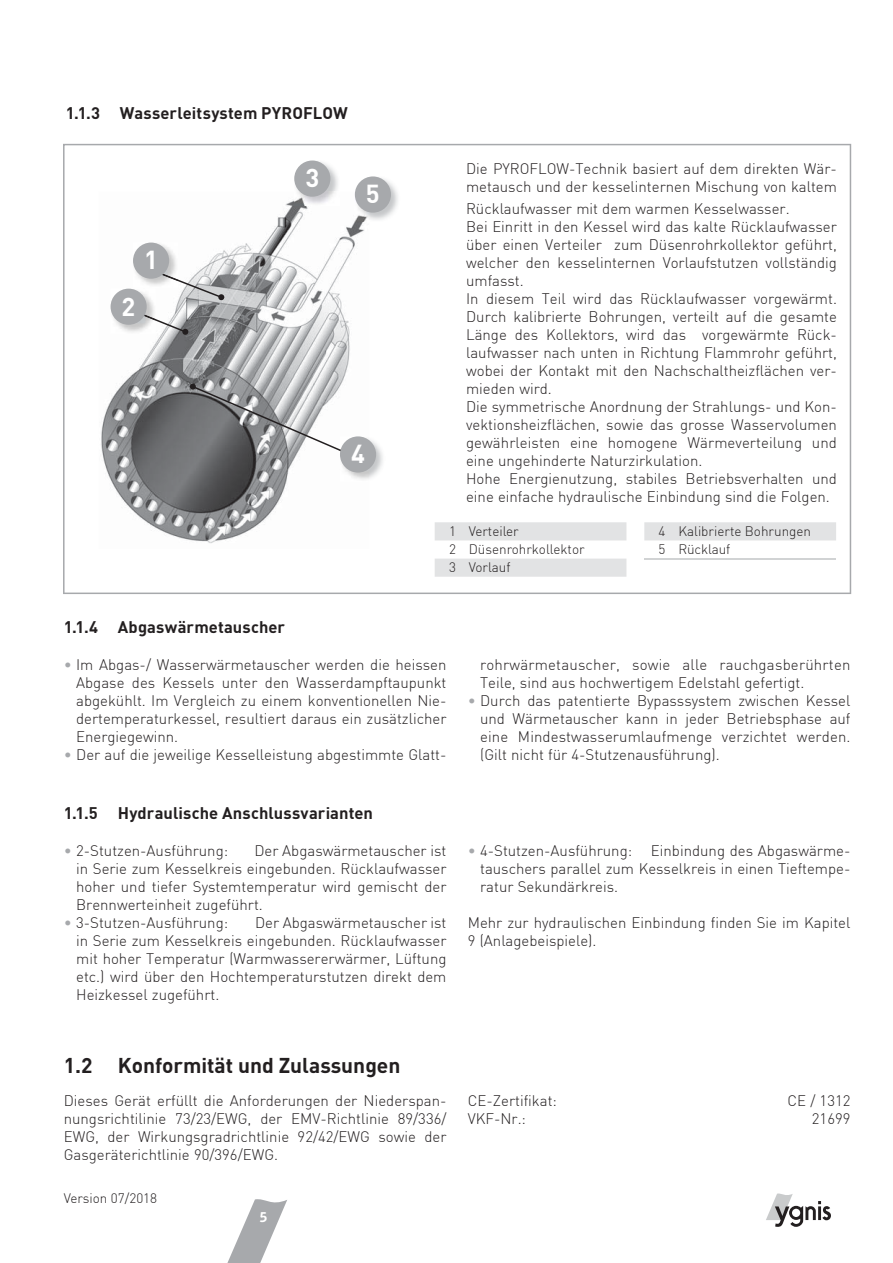
<style>
.page{position:relative;width:893px;height:1263px;background:#fff}
.page>*{position:absolute;margin:0;border:0;box-sizing:border-box;transform-origin:0 0}
.t1{font:700 25.5px "DIN";color:#fff}
.t2{font:700 21px "DIN";color:#231f20}
.t3{font:700 16.5px "DIN";letter-spacing:.005em;color:#231f20}
.t4{font:300 15px/18px "DIN";color:#231f20;text-align:justify}
.t5{font:600 15px "Aptifer Sans LT Pro";color:#fff}
.t6{font:300 13.5px/18.1px "DIN";color:#231f20}
.s1{color:#a7a9ac}
</style>
<div class="page">
<svg style="left:766px;top:1193px;width:65px;height:34px"></svg>
<svg style="left:227px;top:1199px;width:60px;height:64px"></svg>
<svg style="left:63px;top:144px;width:788px;height:450px"></svg>
<img style="left:99px;top:192px;width:270px;height:356px">
<svg style="left:435px;top:522px;width:191px;height:55px"></svg>
<div style="left:644px;top:522px;width:192px;height:18px;background:#e2e3e4"></div>
<hr style="left:644px;top:558px;width:192px;height:1px;background:#d1d3d4">
<img style="left:355px;top:176px;width:45px;height:46px">
<img style="left:355px;top:199px;width:14px;height:23px">
<div style="left:355px;top:176px;width:36px;height:37px;background:#a7a9ac;border-radius:50%"></div>
<img style="left:294px;top:160px;width:45px;height:46px">
<div style="left:294px;top:161px;width:36px;height:36px;background:#a7a9ac;border-radius:50%"></div>
<img style="left:133px;top:242px;width:45px;height:31px">
<div style="left:133px;top:243px;width:36px;height:36px;background:#a7a9ac;border-radius:50%"></div>
<svg style="left:112px;top:273px;width:112px;height:62px"></svg>
<img style="left:110px;top:288px;width:46px;height:46px">
<img style="left:112px;top:302px;width:44px;height:19px">
<div style="left:111px;top:289px;width:36px;height:36px;background:#a7a9ac;border-radius:50%"></div>
<img style="left:340px;top:436px;width:45px;height:46px">
<svg style="left:190px;top:384px;width:156px;height:69px"></svg>
<div style="left:340px;top:436px;width:36px;height:36px;background:#a7a9ac;border-radius:50%"></div>
<p class="t3" style="left:66px;top:102px;width:283px">1.1.3 Wasserleitsystem PYROFLOW</p>
<h1 class="t1" style="left:122px;top:290px;width:15px">2</h1>
<h1 class="t1" style="left:144px;top:244px;width:15px">1</h1>
<h1 class="t1" style="left:305px;top:162px;width:15px">3</h1>
<h1 class="t1" style="left:366px;top:177px;width:15px">5</h1>
<p class="t3" style="left:64px;top:617px;width:223px">1.1.4 Abgaswärmetauscher</p>
<h1 class="t1" style="left:351px;top:437px;width:15px">4</h1>
<p class="t4" style="left:466px;top:159px;width:372px">Die PYROFLOW-Technik basiert auf dem direkten Wär&shy;metausch und der kesselinternen Mischung von kaltem</p>
<p class="t4" style="left:466px;top:199px;width:372px;text-align:left">Rücklaufwasser mit dem warmen Kesselwasser.<br>Bei Einritt in den Kessel wird das kalte Rücklaufwasser über einen Verteiler zum Düsenrohrkollektor geführt, welcher den kesselinternen Vorlaufstutzen vollständig umfasst.<br>In diesem Teil wird das Rücklaufwasser vorgewärmt.<br>Durch kalibrierte Bohrungen, verteilt auf die gesamte Länge des Kollektors, wird das vorgewärmte Rück&shy;laufwasser nach unten in Richtung Flammrohr geführt, wobei der Kontakt mit den Nachschaltheizflächen ver&shy;mieden wird.<br>Die symmetrische Anordnung der Strahlungs- und Kon&shy;vektionsheizflächen, sowie das grosse Wasservolumen gewährleisten eine homogene Wärmeverteilung und eine ungehinderte Naturzirkulation.<br>Hohe Energienutzung, stabiles Betriebsverhalten und eine einfache hydraulische Einbindung sind die Folgen.</p>
<p class="t6" style="left:449px;top:522px;width:137px">1 Verteiler<br>2 Düsenrohrkollektor<br>3 Vorlauf</p>
<p class="t6" style="left:659px;top:522px;width:154px">4 Kalibrierte Bohrungen<br>5 Rücklauf</p>
<p class="t4" style="left:76px;top:655px;width:372px;text-indent:-12px"><span class="s1">•</span> Im Abgas-/ Wasserwärmetauscher werden die heissen Abgase des Kessels unter den Wasserdampftaupunkt abgekühlt. Im Vergleich zu einem konventionellen Nie&shy;dertemperaturkessel, resultiert daraus ein zusätzlicher Energiegewinn.</p>
<p class="t4" style="left:64px;top:745px;width:384px"><span class="s1">•</span> Der auf die jeweilige Kesselleistung abgestimmte Glatt-</p>
<p class="t3" style="left:64px;top:803px;width:311px">1.1.5 Hydraulische Anschlussvarianten</p>
<p class="t4" style="left:64px;top:841px;width:166px"><span class="s1">•</span> 2-Stutzen-Ausführung:</p>
<p class="t4" style="left:76px;top:841px;width:372px;text-indent:178px">Der Abgaswärmetauscher ist in Serie zum Kesselkreis eingebunden. Rücklaufwasser hoher und tiefer Systemtemperatur wird gemischt der Brennwerteinheit zugeführt.</p>
<p class="t4" style="left:64px;top:913px;width:166px"><span class="s1">•</span> 3-Stutzen-Ausführung:</p>
<p class="t4" style="left:76px;top:913px;width:372px;text-indent:179px">Der Abgaswärmetauscher ist in Serie zum Kesselkreis eingebunden. Rücklaufwasser mit hoher Temperatur (Warmwassererwärmer, Lüftung etc.) wird über den Hochtemperaturstutzen direkt dem Heizkessel zugeführt.</p>
<h2 class="t2" style="left:64px;top:1051px;width:338px">1.2 Konformität und Zulassungen</h2>
<p class="t4" style="left:480px;top:655px;width:372px">rohrwärmetauscher, sowie alle rauchgasberührten<br>Teile, sind aus hochwertigem Edelstahl gefertigt.</p>
<p class="t4" style="left:480px;top:691px;width:372px;text-indent:-12px"><span class="s1">•</span> Durch das patentierte Bypasssystem zwischen Kessel und Wärmetauscher kann in jeder Betriebsphase auf eine Mindestwasserumlaufmenge verzichtet werden. (Gilt nicht für 4-Stutzenausführung).</p>
<p class="t4" style="left:468px;top:841px;width:166px"><span class="s1">•</span> 4-Stutzen-Ausführung:</p>
<p class="t4" style="left:480px;top:841px;width:372px;text-indent:171px">Einbindung des Abgaswärme&shy;tauschers parallel zum Kesselkreis in einen Tieftempe&shy;ratur Sekundärkreis.</p>
<p class="t4" style="left:468px;top:913px;width:384px">Mehr zur hydraulischen Einbindung finden Sie im Kapitel<br>9 (Anlagebeispiele).</p>
<p class="t4" style="left:64px;top:1091px;width:384px">Dieses Gerät erfüllt die Anforderungen der Niederspan&shy;nungsrichtilinie 73/23/EWG, der EMV-Richtlinie 89/336/ EWG, der Wirkungsgradrichtlinie 92/42/EWG sowie der Gasgeräterichtlinie 90/396/EWG.</p>
<p class="t4" style="left:468px;top:1091px;width:91px">CE-Zertifikat:</p>
<p class="t4" style="left:787px;top:1091px;width:64px">CE / 1312</p>
<p class="t4" style="left:468px;top:1109px;width:60px">VKF-Nr.:</p>
<p class="t4" style="left:812px;top:1109px;width:40px">21699</p>
<p class="t6" style="left:64px;top:1189px;width:95px">Version 07/2018</p>
<p class="t5" style="left:259px;top:1211px;width:10px">5</p>
</div>
